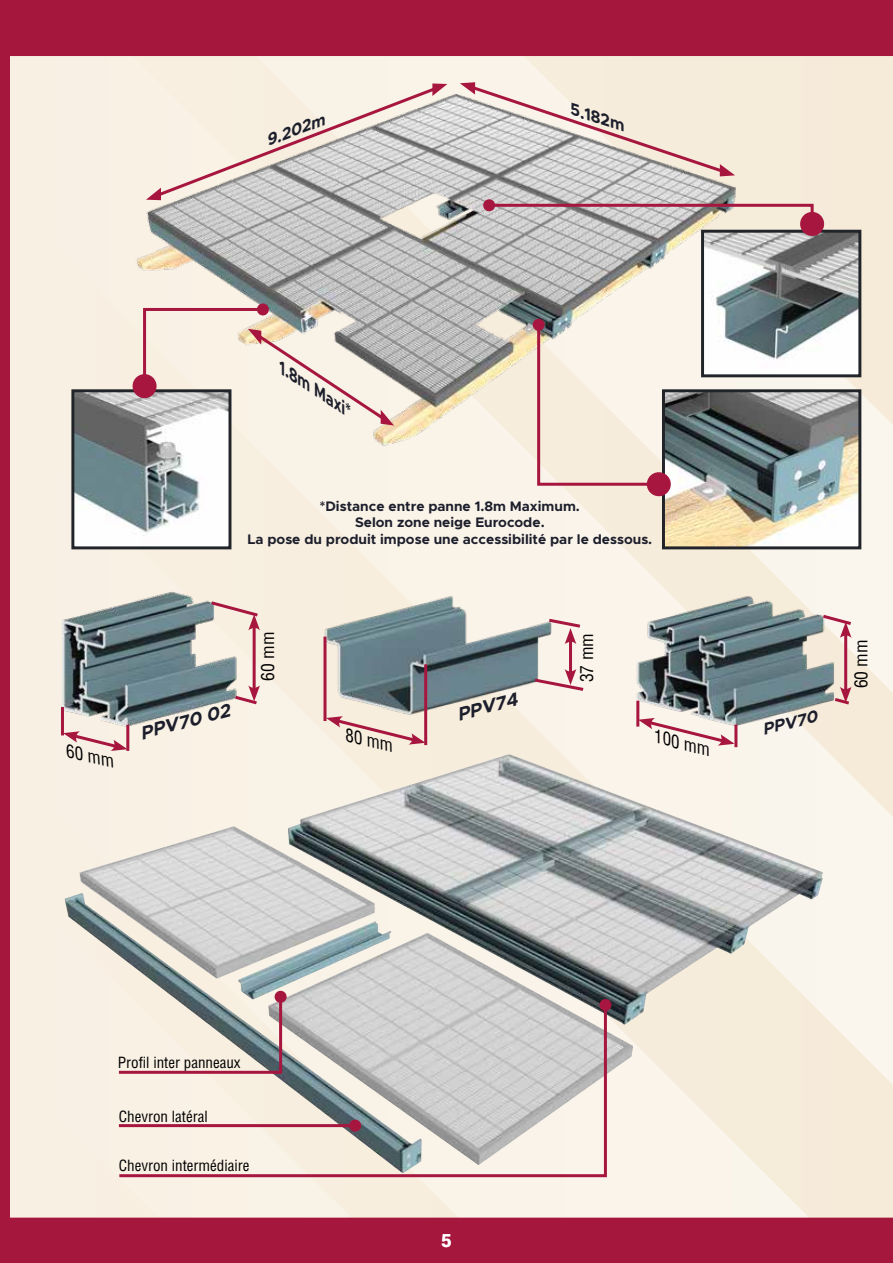
<style>
.page{position:relative;width:893px;height:1263px;background:#f8f0e3}
.page>*{position:absolute;margin:0;border:0;box-sizing:border-box;transform-origin:0 0}
.t1{font:italic 700 18.6px "Metropolis";color:#1c1e2b}
.t2{font:18px "Switzerland Plain";color:#fff}
.t3{font:italic 17.4px "Switzerland Condensed";color:#000}
.t4{font:17.4px "Switzerland Condensed";color:#000}
.t5{font:italic 700 16.65px "Metropolis";color:#1c1e2b}
.t6{font:italic 700 16.35px "Metropolis";color:#1c1e2b}
.t7{font:15px "Switzerland Condensed";color:#000}
.t8{font:700 13.8px/16.6px "Metropolis";color:#1c1e2b;text-align:center}
</style>
<div class="page">
<div style="left:0;top:1217px;width:893px;height:46px;background:#a6173e"></div>
<div style="left:0;top:0;width:893px;height:56px;background:#a6173e"></div>
<img style="left:132px;top:84px;width:646px;height:377px">
<img style="left:666px;top:393px;width:191px;height:152px">
<div style="left:662px;top:389px;width:199px;height:160px;border:3px solid #212529"></div>
<img style="left:705px;top:234px;width:152px;height:139px">
<div style="left:701px;top:230px;width:160px;height:147px;border:3px solid #212529"></div>
<img style="left:75px;top:393px;width:152px;height:152px">
<div style="left:71px;top:389px;width:160px;height:160px;border:3px solid #212529"></div>
<svg style="left:486px;top:202px;width:328px;height:25px"></svg>
<div style="left:483px;top:199px;width:12px;height:12px;background:#a6163f;border-radius:50%"></div>
<div style="left:800px;top:212px;width:24px;height:24px;background:#a6163f;border-radius:50%"></div>
<svg style="left:536px;top:322px;width:126px;height:164px"></svg>
<div style="left:533px;top:319px;width:12px;height:12px;background:#a6163f;border-radius:50%"></div>
<div style="left:647px;top:472px;width:24px;height:24px;background:#a6163f;border-radius:50%"></div>
<svg style="left:257px;top:303px;width:12px;height:12px"></svg>
<div style="left:133px;top:374px;width:24px;height:24px;background:#a6163f;border-radius:50%"></div>
<svg style="left:142px;top:306px;width:252px;height:127px"></svg>
<svg style="left:146px;top:83px;width:301px;height:123px"></svg>
<svg style="left:460px;top:82px;width:275px;height:100px"></svg>
<img style="left:323px;top:596px;width:223px;height:135px">
<img style="left:62px;top:592px;width:175px;height:137px">
<img style="left:636px;top:595px;width:205px;height:144px">
<hr style="left:323px;top:637px;width:3px;height:84px;background:#a6163f">
<hr style="left:424px;top:664px;width:3px;height:81px;background:#a6163f">
<svg style="left:326px;top:716px;width:99px;height:29px"></svg>
<hr style="left:569px;top:638px;width:3px;height:37px;background:#a6163f">
<svg style="left:532px;top:669px;width:52px;height:24px"></svg>
<svg style="left:63px;top:731px;width:63px;height:20px"></svg>
<hr style="left:253px;top:625px;width:3px;height:66px;background:#a6163f">
<svg style="left:208px;top:599px;width:52px;height:31px"></svg>
<svg style="left:232px;top:685px;width:28px;height:21px"></svg>
<hr style="left:126px;top:725px;width:3px;height:26px;background:#a6163f">
<svg style="left:546px;top:618px;width:34px;height:26px"></svg>
<hr style="left:61px;top:707px;width:3px;height:28px;background:#a6163f">
<hr style="left:844px;top:632px;width:3px;height:60px;background:#a6163f">
<svg style="left:820px;top:613px;width:32px;height:25px"></svg>
<svg style="left:831px;top:687px;width:21px;height:20px"></svg>
<hr style="left:734px;top:724px;width:3px;height:23px;background:#a6163f">
<svg style="left:638px;top:718px;width:97px;height:28px"></svg>
<hr style="left:636px;top:701px;width:3px;height:26px;background:#a6163f">
<img style="left:65px;top:754px;width:758px;height:319px">
<svg style="left:116px;top:994px;width:161px;height:8px"></svg>
<div style="left:275px;top:991px;width:12px;height:12px;background:#a6163f;border-radius:50%"></div>
<svg style="left:116px;top:1002px;width:492px;height:176px"></svg>
<div style="left:599px;top:999px;width:12px;height:12px;background:#a6163f;border-radius:50%"></div>
<hr style="left:119px;top:1124px;width:236px;height:3px;background:#a6163f">
<div style="left:349px;top:1119px;width:12px;height:12px;background:#a6163f;border-radius:50%"></div>
<div style="left:0;top:56px;width:10px;height:1161px;background:#a6173e"></div>
<p class="t6" style="left:262px;top:131px;width:63px;rotate:-21deg">9.202m</p>
<p class="t6" style="left:575px;top:99px;width:58px;rotate:18deg">5.182m</p>
<p class="t6" style="left:288px;top:359px;width:87px;rotate:33deg">1.8m Maxi*</p>
<p class="t8" style="left:247px;top:498px;width:406px">*Distance entre panne 1.8m Maximum.<br>Selon zone neige Eurocode.<br>La pose du produit impose une accessibilité par le dessous.</p>
<p class="t3" style="left:70px;top:740px;width:50px;rotate:12deg">60 mm</p>
<h1 class="t1" style="left:137px;top:722px;width:94px;rotate:-15deg">PPV70 02</h1>
<p class="t4" style="left:257px;top:681px;width:50px;rotate:-90deg">60 mm</p>
<p class="t3" style="left:350px;top:724px;width:50px;rotate:14deg">80 mm</p>
<h1 class="t1" style="left:454px;top:703px;width:63px;rotate:-15deg">PPV74</h1>
<p class="t4" style="left:576px;top:682px;width:50px;rotate:-90deg">37 mm</p>
<p class="t3" style="left:659px;top:725px;width:59px;rotate:15deg">100 mm</p>
<p class="t5" style="left:760px;top:719px;width:58px;rotate:-14deg">PPV70</p>
<p class="t4" style="left:850px;top:688px;width:50px;rotate:-90deg">60 mm</p>
<p class="t7" style="left:118px;top:1053px;width:124px">Profil inter panneaux</p>
<p class="t7" style="left:119px;top:1107px;width:90px">Chevron latéral</p>
<p class="t7" style="left:119px;top:1156px;width:132px">Chevron intermédiaire</p>
<h2 class="t2" style="left:441px;top:1230px;width:12px">5</h2>
</div>
